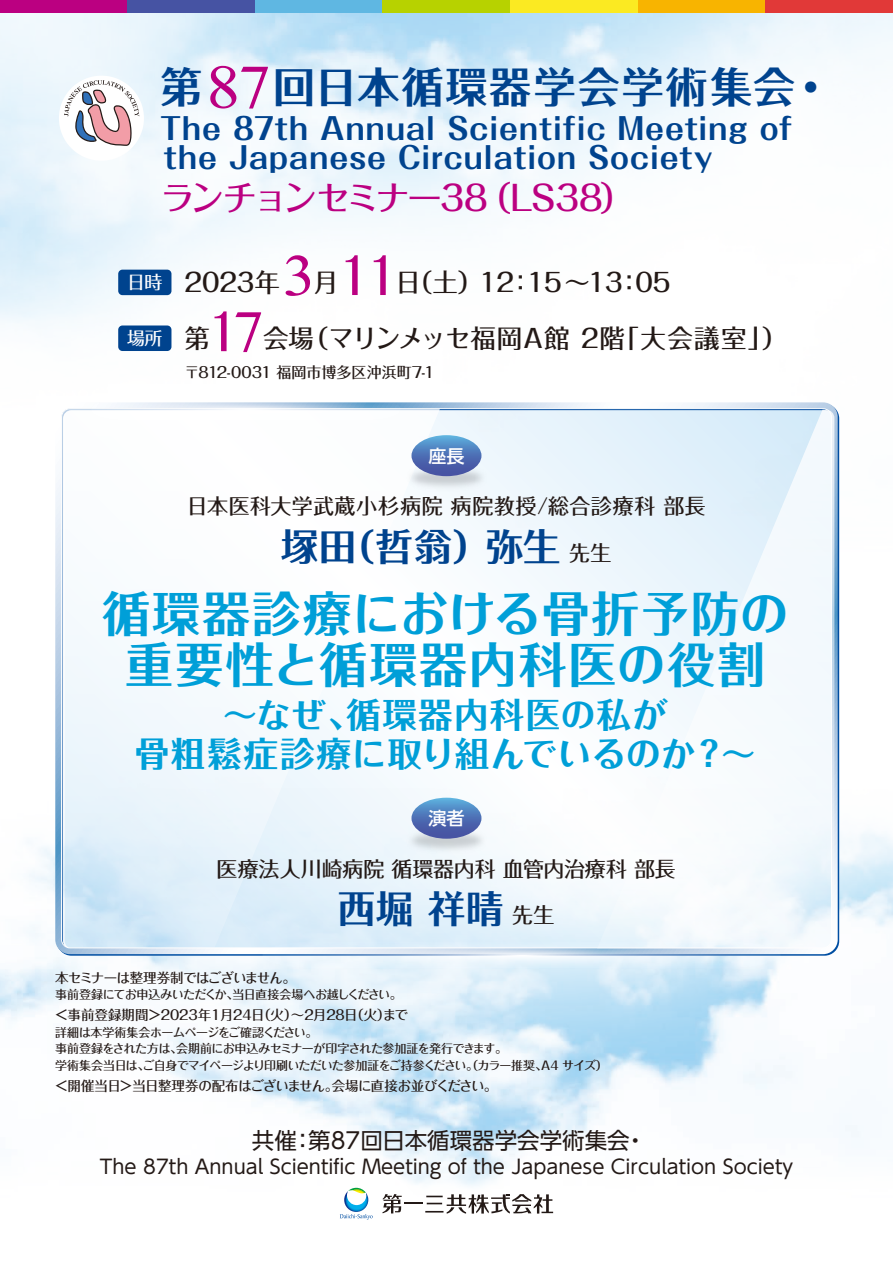
<style>
.page{position:relative;width:893px;height:1263px;background:#fff}
.page>*{position:absolute;margin:0;border:0;box-sizing:border-box;transform-origin:0 0}
.t1{font:60px "Myanmar MN";color:#bb0081}
.t2{font:700 48px/51px "Folk Pro";letter-spacing:.035em;color:#009fd8;text-align:center}
.t3{font:700 42px "Folk Pro";letter-spacing:.045em;color:#00438e}
.t4{font:700 37.5px "Folk Pro";letter-spacing:.015em;color:#00438e}
.t5{font:700 34.5px/39px "Folk Pro";letter-spacing:.035em;color:#009fd8;text-align:center}
.t6{font:500 34.5px "Folk Pro";letter-spacing:-.05em;color:#bb0081}
.t7{font:700 30px/28.5px "Folk Pro";letter-spacing:.03em;color:#00438e}
.t8{font:500 25.5px "Folk Pro";color:#231916}
.t9{font:500 25.5px "Folk Pro";letter-spacing:.02em;color:#231916}
.t10{font:22.5px "UD Shin Go Pro";color:#231916}
.t11{font:500 21px "Folk Pro";letter-spacing:.01em;color:#231916}
.t12{font:500 21px "Folk Pro";letter-spacing:-.01em;color:#231916}
.t13{font:19.5px "UD Shin Go Pro";color:#231916}
.t14{font:500 18px "UD Shin Go Pro";color:#fff}
.t15{font:500 18px "Folk Pro";color:#fff}
.t16{font:500 15px "Folk Pro";color:#231916}
.t17{font:500 13.5px "Folk Pro";letter-spacing:-.03em;color:#231916}
.t18{font:500 13.5px "Folk Pro";color:#231916}
.t19{font:500 13.5px "Folk Pro";letter-spacing:-.06em;color:#231916}
.t20{font:500 12px/16.5px "Folk Pro";letter-spacing:-.05em;color:#231916}
.s1{font-family:"Myanmar MN";font-weight:400;font-size:63px;color:#bb0081}
.s2{font-size:18px;color:#fff}
.s3{font-weight:500;font-size:21px;color:#231916}
</style>
<div class="page">
<img style="left:0;top:600px;width:893px;height:588px">
<img style="left:0;top:13px;width:893px;height:587px">
<svg style="left:340px;top:1188px;width:33px;height:32px"></svg>
<svg style="left:382px;top:1194px;width:171px;height:19px"></svg>
<div style="left:0;top:0;width:128px;height:13px;background:#bb0081"></div>
<div style="left:128px;top:0;width:127px;height:13px;background:#4653a3"></div>
<div style="left:255px;top:0;width:128px;height:13px;background:#5fb7e2"></div>
<div style="left:383px;top:0;width:127px;height:13px;background:#b7d200"></div>
<div style="left:510px;top:0;width:128px;height:13px;background:#fbea22"></div>
<div style="left:638px;top:0;width:127px;height:13px;background:#f8b400"></div>
<div style="left:765px;top:0;width:128px;height:13px;background:#e13938"></div>
<svg style="left:55px;top:402px;width:783px;height:552px"></svg>
<svg style="left:62px;top:409px;width:378px;height:539px"></svg>
<svg style="left:597px;top:410px;width:237px;height:539px"></svg>
<svg style="left:263px;top:941px;width:517px;height:27px"></svg>
<svg style="left:91px;top:399px;width:309px;height:21px"></svg>
<img style="left:358px;top:417px;width:177px;height:121px">
<svg style="left:411px;top:435px;width:70px;height:41px;background:#708fc5"></svg>
<img style="left:358px;top:779px;width:177px;height:122px">
<svg style="left:411px;top:798px;width:70px;height:41px;background:#708fc4"></svg>
<div style="left:59px;top:76px;width:85px;height:85px;background:#fff;border-radius:50%"></div>
<svg style="left:64px;top:80px;width:75px;height:66px"></svg>
<div style="left:118px;top:270px;width:53px;height:25px;background:#00438e;border-radius:4px"></div>
<div style="left:118px;top:325px;width:53px;height:26px;background:#00438e;border-radius:4px"></div>
<h3 class="t3" style="left:161px;top:51px;width:673px">第<span class="s1">87</span>回日本循環器学会学術集会・</h3>
<h3 class="t7" style="left:161px;top:111px;width:633px">The 87th Annual Scientific Meeting of the Japanese Circulation Society</h3>
<h3 class="t6" style="left:161px;top:169px;width:476px">ランチョンセミナー38（LS38）</h3>
<h1 class="t1" style="left:282px;top:239px;width:116px">3 11</h1>
<h3 class="t8" style="left:127px;top:261px;width:154px"><span class="s2">日時</span> 2023年</h3>
<h3 class="t8" style="left:314px;top:261px;width:27px">月</h3>
<h3 class="t8" style="left:395px;top:261px;width:276px">日（土）12：15～13：05</h3>
<h3 class="t15" style="left:127px;top:323px;width:37px">場所</h3>
<h1 class="t1" style="left:205px;top:295px;width:61px">17</h1>
<h3 class="t9" style="left:263px;top:317px;width:526px">会場（マリンメッセ福岡A館 2階「大会議室」）</h3>
<p class="t16" style="left:185px;top:360px;width:251px">〒812-0031 福岡市博多区沖浜町7-1</p>
<h3 class="t8" style="left:185px;top:317px;width:27px">第</h3>
<h3 class="t14" style="left:428px;top:441px;width:38px">座長</h3>
<h3 class="t11" style="left:187px;top:488px;width:521px">日本医科大学武蔵小杉病院 病院教授/総合診療科 部長</h3>
<h3 class="t4" style="left:281px;top:514px;width:332px">塚田（哲翁）弥生 <span class="s3">先生</span></h3>
<h2 class="t2" style="left:102px;top:582px;width:687px">循環器診療における骨折予防の重要性と循環器内科医の役割</h2>
<h3 class="t5" style="left:135px;top:691px;width:622px">～なぜ、循環器内科医の私が<br>骨粗鬆症診療に取り組んでいるのか？～</h3>
<h3 class="t14" style="left:428px;top:804px;width:38px">演者</h3>
<h3 class="t12" style="left:217px;top:851px;width:461px">医療法人川崎病院 循環器内科 血管内治療科 部長</h3>
<h3 class="t4" style="left:338px;top:877px;width:218px">西堀 祥晴 <span class="s3">先生</span></h3>
<p class="t19" style="left:55px;top:966px;width:242px">本セミナーは整理券制ではございません。</p>
<p class="t20" style="left:55px;top:985px;width:348px">事前登録にてお申込みいただくか、当日直接会場へお越しください。</p>
<p class="t18" style="left:55px;top:1004px;width:355px">＜事前登録期間＞2023年1月24日（火）～2月28日（火）まで</p>
<p class="t20" style="left:55px;top:1022px;width:554px">詳細は本学術集会ホームページをご確認ください。<br>事前登録をされた方は、会期前にお申込みセミナーが印字された参加証を発行できます。<br>学術集会当日は、ご自身でマイページより印刷いただいた参加証をご持参ください。（カラー推奨、A4 サイズ）</p>
<p class="t17" style="left:55px;top:1074px;width:444px">＜開催当日＞当日整理券の配布はございません。会場に直接お並びください。</p>
<h3 class="t10" style="left:252px;top:1122px;width:396px">共催：第87回日本循環器学会学術集会・</h3>
<h3 class="t13" style="left:100px;top:1150px;width:695px">The 87th Annual Scientific Meeting of the Japanese Circulation Society</h3>
</div>
